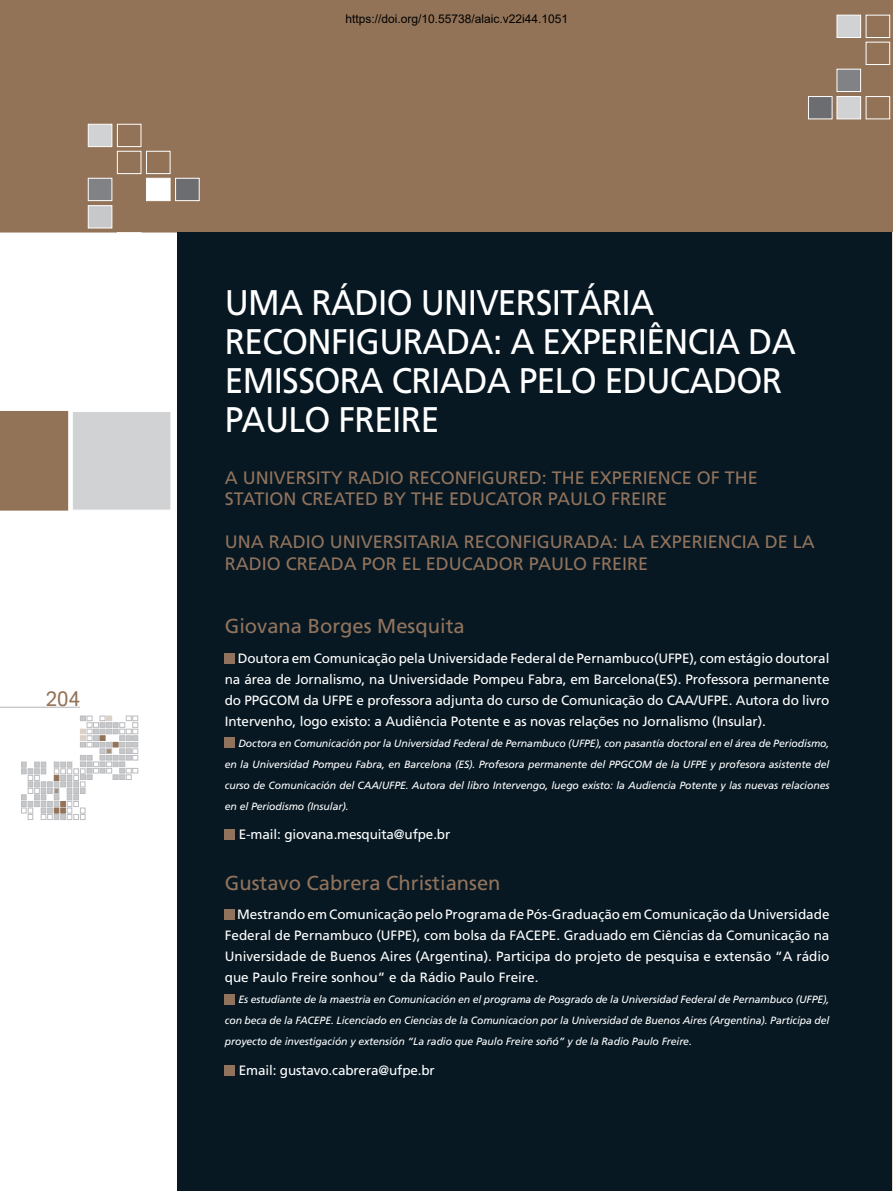
<style>
.page{position:relative;width:893px;height:1191px;background:#fff}
.page>*{position:absolute;margin:0;border:0;box-sizing:border-box;transform-origin:0 0}
.t1{font:35.55px/39px "Frutiger";letter-spacing:-.02em;color:#fff;scale:.94 1}
.t2{font:21px "Istok Web";color:#927358}
.t3{font:20.25px "Frutiger";color:#91735d}
.t4{font:18px/21.6px "Frutiger";color:#91735d}
.t5{font:13.5px/21px "Frutiger";letter-spacing:-.01em;color:#fff;text-align:justify}
.t6{font:12px "Arial";color:#000}
.t7{font:italic 10.5px/21px "Frutiger";letter-spacing:-.01em;color:#fff;text-align:justify}
.s1{font-style:inherit}
</style>
<div class="page">
<svg style="left:21px;top:716px;width:117px;height:103px"></svg>
<div style="left:0;top:0;width:893px;height:232px;background:#927358"></div>
<div style="left:88px;top:178px;width:24px;height:23px;background:#808285;border:1px solid #fff"></div>
<div style="left:146px;top:178px;width:24px;height:23px;background:#fff;border:1px solid #fff"></div>
<div style="left:175px;top:178px;width:24px;height:23px;background:#6c6d70;border:1px solid #fff"></div>
<div style="left:117px;top:151px;width:24px;height:23px;border:1px solid #fff"></div>
<div style="left:146px;top:151px;width:24px;height:23px;border:1px solid #fff"></div>
<div style="left:88px;top:124px;width:24px;height:23px;background:#d1d2d4;border:1px solid #fff"></div>
<div style="left:117px;top:124px;width:24px;height:23px;border:1px solid #fff"></div>
<div style="left:117px;top:232px;width:24px;height:23px;border:1px solid #fff"></div>
<div style="left:88px;top:205px;width:24px;height:23px;background:#c7c8ca;border:1px solid #fff"></div>
<div style="left:837px;top:69px;width:24px;height:23px;background:#808285;border:1px solid #fff"></div>
<div style="left:866px;top:42px;width:24px;height:23px;border:1px solid #fff"></div>
<div style="left:837px;top:15px;width:24px;height:23px;background:#d1d2d4;border:1px solid #fff"></div>
<div style="left:866px;top:15px;width:24px;height:23px;border:1px solid #fff"></div>
<div style="left:837px;top:96px;width:24px;height:23px;background:#d1d2d4;border:1px solid #fff"></div>
<div style="left:866px;top:96px;width:24px;height:23px;border:1px solid #fff"></div>
<div style="left:808px;top:96px;width:24px;height:23px;background:#6c6d70;border:1px solid #fff"></div>
<div style="left:177px;top:232px;width:716px;height:959px;background:#071822"></div>
<div style="left:72px;top:411px;width:99px;height:99px;background:#d1d2d4;border:1px solid #fff"></div>
<div style="left:0;top:411px;width:68px;height:99px;background:#927358"></div>
<hr style="left:0;top:707px;width:80px;height:1px;background:#b2b3b7">
<div style="left:225px;top:653px;width:10px;height:10px;background:#91735d"></div>
<div style="left:225px;top:737px;width:10px;height:10px;background:#91735d"></div>
<div style="left:225px;top:829px;width:10px;height:11px;background:#91735d"></div>
<div style="left:225px;top:909px;width:10px;height:11px;background:#91735d"></div>
<div style="left:225px;top:993px;width:10px;height:11px;background:#91735d"></div>
<div style="left:225px;top:1065px;width:10px;height:10px;background:#91735d"></div>
<h2 class="t2" style="left:46px;top:684px;width:36px">204</h2>
<p class="t6" style="left:345px;top:11px;width:224px">https://doi.org/10.55738/alaic.v22i44.<span class="s1">1051</span></p>
<h1 class="t1" style="left:225px;top:283px;width:609px">UMA RÁDIO UNIVERSITÁRIA<br>RECONFIGURADA: A EXPERIÊNCIA DA<br>EMISSORA CRIADA PELO EDUCADOR<br>PAULO FREIRE</h1>
<h3 class="t4" style="left:225px;top:466px;width:535px">A UNIVERSITY RADIO RECONFIGURED: THE EXPERIENCE OF THE<br>STATION CREATED BY THE EDUCATOR PAULO FREIRE</h3>
<h3 class="t4" style="left:225px;top:531px;width:592px">UNA RADIO UNIVERSITARIA RECONFIGURADA: LA EXPERIENCIA DE LA<br>RADIO CREADA POR EL EDUCADOR PAULO FREIRE</h3>
<h3 class="t3" style="left:225px;top:614px;width:241px">Giovana Borges Mesquita</h3>
<p class="t5" style="left:225px;top:647px;width:606px;text-indent:13px">Doutora em Comunicação pela Universidade Federal de Pernambuco(UFPE), com estágio doutoral na área de Jornalismo, na Universidade Pompeu Fabra, em Barcelona(ES). Professora permanente do PPGCOM da UFPE e professora adjunta do curso de Comunicação do CAA/UFPE. Autora do livro Intervenho, logo existo: a Audiência Potente e as novas relações no Jornalismo (Insular).</p>
<p class="t7" style="left:225px;top:732px;width:606px;text-indent:14px">Doctora en Comunicación por la Universidad Federal de Pernambuco (UFPE), con pasantía doctoral en el área de Periodismo, en la Universidad Pompeu Fabra, en Barcelona (ES). Profesora permanente del PPGCOM de la UFPE y profesora asistente del curso de Comunicación del CAA/UFPE. Autora del libro Intervengo, luego existo: la Audiencia Potente y las nuevas relaciones en el Periodismo (Insular).</p>
<p class="t5" style="left:239px;top:824px;width:213px">E-mail: giovana.mesquita@ufpe.br</p>
<h3 class="t3" style="left:225px;top:870px;width:277px">Gustavo Cabrera Christiansen</h3>
<p class="t5" style="left:225px;top:904px;width:606px;text-indent:12px">Mestrando em Comunicação pelo Programa de Pós-Graduação em Comunicação da Universidade Federal de Pernambuco (UFPE), com bolsa da FACEPE. Graduado em Ciências da Comunicação na Universidade de Buenos Aires (Argentina). Participa do projeto de pesquisa e extensão “A rádio que Paulo Freire sonhou” e da Rádio Paulo Freire.</p>
<p class="t7" style="left:225px;top:989px;width:606px;text-indent:14px">Es estudiante de la maestria en Comunicación en el programa de Posgrado de la Universidad Federal de Pernambuco (UFPE), con beca de la FACEPE. Licenciado en Ciencias de la Comunicacion por la Universidad de Buenos Aires (Argentina). Participa del proyecto de investigación y extensión “La radio que Paulo Freire soñó” y de la Radio Paulo Freire.</p>
<p class="t5" style="left:239px;top:1059px;width:197px">Email: gustavo.cabrera@ufpe.br</p>
</div>
